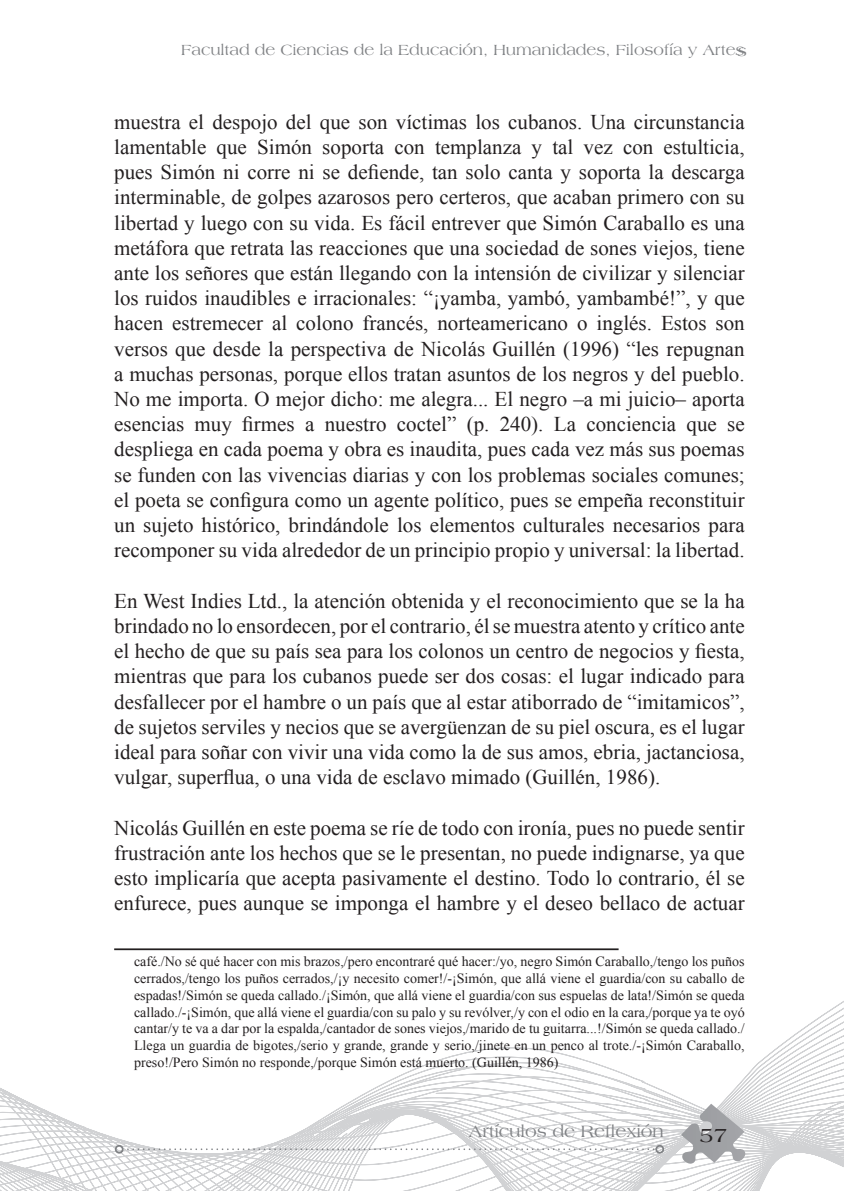
<style>
.page{position:relative;width:844px;height:1191px;background:#fff}
.page>*{position:absolute;margin:0;border:0;box-sizing:border-box;transform-origin:0 0}
.t1{font:21px/25.2px "Times New Roman";color:#231f20;text-align:justify}
.t2{font:21px "Americana";color:#231f20}
.t3{font:17.5px "Americana";color:#808285}
.t4{font:15.75px "Americana";color:#808285}
.t5{font:700 15.75px "Americana";color:#808285}
.t6{font:14px/16.8px "Times New Roman";color:#231f20;text-align:justify}
</style>
<div class="page">
<svg style="left:0;top:1001px;width:843px;height:190px"></svg>
<svg style="left:680px;top:1103px;width:65px;height:61px"></svg>
<svg style="left:114px;top:1144px;width:551px;height:10px"></svg>
<hr style="left:114px;top:948px;width:504px;height:2px;background:#231f20">
<p class="t4" style="left:181px;top:41px;width:565px">Facultad de Ciencias de la Educación, Humanidades, Filosofía y Artes</p>
<p class="t5" style="left:737px;top:41px;width:11px">s</p>
<p class="t1" style="left:114px;top:109px;width:632px">muestra el despojo del que son víctimas los cubanos. Una circunstancia lamentable que Simón soporta con templanza y tal vez con estulticia, pues Simón ni corre ni se defiende, tan solo canta y soporta la descarga interminable, de golpes azarosos pero certeros, que acaban primero con su libertad y luego con su vida. Es fácil entrever que Simón Caraballo es una metáfora que retrata las reacciones que una sociedad de sones viejos, tiene ante los señores que están llegando con la intensión de civilizar y silenciar los ruidos inaudibles e irracionales: “¡yamba, yambó, yambambé!”, y que hacen estremecer al colono francés, norteamericano o inglés. Estos son versos que desde la perspectiva de Nicolás Guillén (1996) “les repugnan a muchas personas, porque ellos tratan asuntos de los negros y del pueblo.<br>No me importa. O mejor dicho: me alegra... El negro –a mi juicio– aporta esencias muy firmes a nuestro coctel” (p. 240). La conciencia que se despliega en cada poema y obra es inaudita, pues cada vez más sus poemas se funden con las vivencias diarias y con los problemas sociales comunes; el poeta se configura como un agente político, pues se empeña reconstituir un sujeto histórico, brindándole los elementos culturales necesarios para recomponer su vida alrededor de un principio propio y universal: la libertad.</p>
<p class="t1" style="left:114px;top:587px;width:632px">En West Indies Ltd., la atención obtenida y el reconocimiento que se la ha brindado no lo ensordecen, por el contrario, él se muestra atento y crítico ante el hecho de que su país sea para los colonos un centro de negocios y fiesta, mientras que para los cubanos puede ser dos cosas: el lugar indicado para desfallecer por el hambre o un país que al estar atiborrado de “imitamicos”, de sujetos serviles y necios que se avergüenzan de su piel oscura, es el lugar ideal para soñar con vivir una vida como la de sus amos, ebria, jactanciosa, vulgar, superflua, o una vida de esclavo mimado (Guillén, 1986).</p>
<p class="t1" style="left:114px;top:814px;width:632px">Nicolás Guillén en este poema se ríe de todo con ironía, pues no puede sentir frustración ante los hechos que se le presentan, no puede indignarse, ya que esto implicaría que acepta pasivamente el destino. Todo lo contrario, él se enfurece, pues aunque se imponga el hambre y el deseo bellaco de actuar</p>
<p class="t6" style="left:134px;top:952px;width:612px">café./No sé qué hacer con mis brazos,/pero encontraré qué hacer:/yo, negro Simón Caraballo,/tengo los puños cerrados,/tengo los puños cerrados,/¡y necesito comer!/-¡Simón, que allá viene el guardia/con su caballo de espadas!/Simón se queda callado./¡Simón, que allá viene el guardia/con sus espuelas de lata!/Simón se queda callado./-¡Simón, que allá viene el guardia/con su palo y su revólver,/y con el odio en la cara,/porque ya te oyó cantar/y te va a dar por la espalda,/cantador de sones viejos,/marido de tu guitarra...!/Simón se queda callado./ Llega un guardia de bigotes,/serio y grande, grande y serio,/jinete en un penco al trote./-¡Simón Caraballo, preso!/Pero Simón no responde,/porque Simón está muerto. (Guillén, 1986)</p>
<p class="t3" style="left:468px;top:1121px;width:197px">Artículos de Reflexión</p>
<p class="t2" style="left:699px;top:1123px;width:29px">57</p>
</div>
